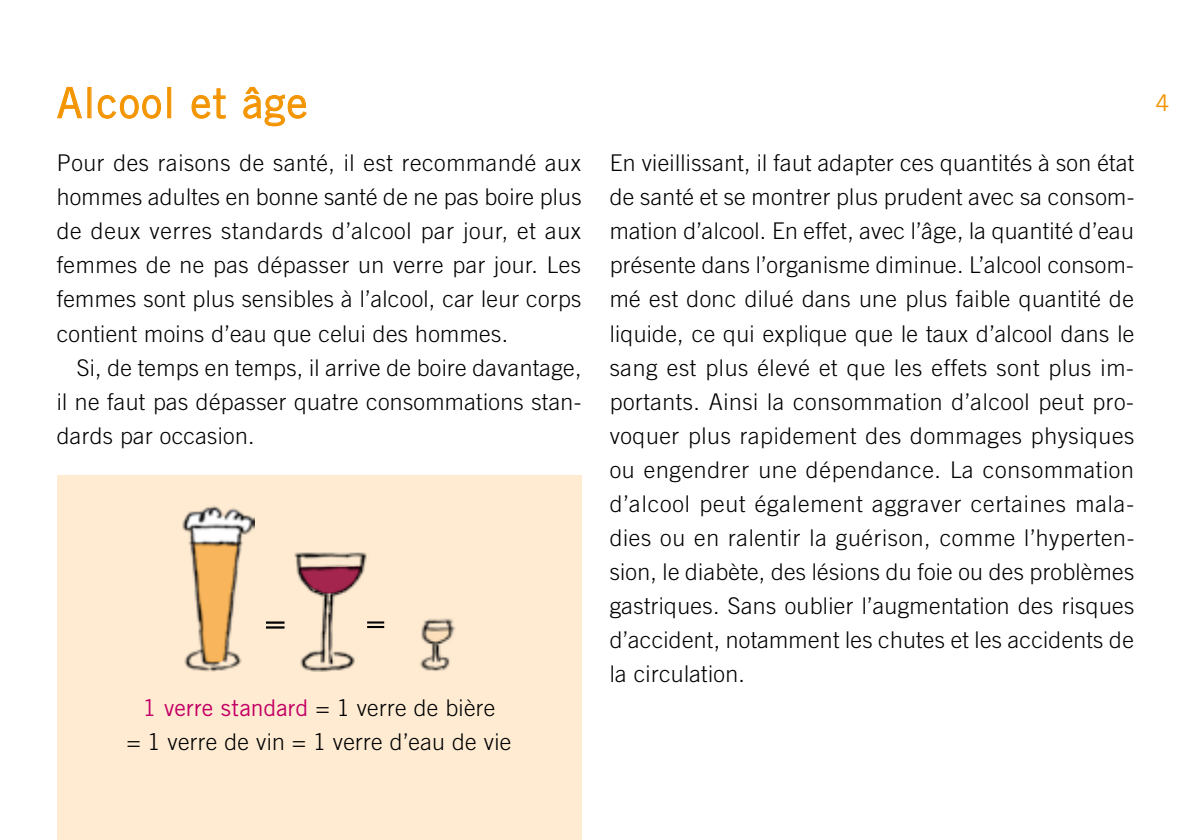
<style>
.page{position:relative;width:1191px;height:840px;background:#fff}
.page>*{position:absolute;margin:0;border:0;box-sizing:border-box;transform-origin:0 0}
.t1{font:42px "Trade Gothic";letter-spacing:.03em;color:#f39400}
.t2{font:300 23px/34px "Trade Gothic";letter-spacing:.015em;color:#000;text-align:justify}
.t3{font:23px "Trade Gothic";color:#f39400}
.s1{font-weight:400;color:#c30065}
</style>
<div class="page">
<div style="left:57px;top:475px;width:524px;height:364px;background:#feebd2"></div>
<svg style="left:57px;top:86px;width:25px;height:33px"></svg>
<svg style="left:97px;top:95px;width:65px;height:24px"></svg>
<div style="left:167px;top:87px;width:4px;height:31px;border:1px solid #f39400"></div>
<svg style="left:191px;top:88px;width:35px;height:31px"></svg>
<svg style="left:243px;top:86px;width:64px;height:41px"></svg>
<img style="left:182px;top:505px;width:73px;height:166px">
<img style="left:294px;top:552px;width:76px;height:119px">
<img style="left:420px;top:618px;width:36px;height:53px">
<svg style="left:266px;top:621px;width:18px;height:7px"></svg>
<svg style="left:367px;top:621px;width:17px;height:6px"></svg>
<h1 class="t1" style="left:57px;top:77px;width:252px">Alcool et âge</h1>
<p class="t2" style="left:57px;top:146px;width:526px">Pour des raisons de santé, il est recommandé aux hommes adultes en bonne santé de ne pas boire plus de deux verres standards d’alcool par jour, et aux femmes de ne pas dépasser un verre par jour. Les femmes sont plus sensibles à l’alcool, car leur corps contient moins d’eau que celui des hommes.</p>
<p class="t2" style="left:57px;top:350px;width:526px;text-indent:20px">Si, de temps en temps, il arrive de boire davantage, il ne faut pas dépasser quatre consommations stan&shy;dards par occasion.</p>
<p class="t2" style="left:127px;top:690px;width:386px;text-align:center"><span class="s1">1 verre standard</span> = 1 verre de bière<br>= 1 verre de vin = 1 verre d’eau de vie</p>
<p class="t2" style="left:609px;top:146px;width:526px">En vieillissant, il faut adapter ces quantités à son état de santé et se montrer plus prudent avec sa consom&shy;mation d’alcool. En effet, avec l’âge, la quantité d’eau présente dans l’organisme diminue. L’alcool consom&shy;mé est donc dilué dans une plus faible quantité de liquide, ce qui explique que le taux d’alcool dans le sang est plus élevé et que les effets sont plus im&shy;portants. Ainsi la consommation d’alcool peut pro&shy;voquer plus rapidement des dommages physiques ou engendrer une dépendance. La consommation d’alcool peut également aggraver certaines mala&shy;dies ou en ralentir la guérison, comme l’hyperten&shy;sion, le diabète, des lésions du foie ou des problèmes gastriques. Sans oublier l’augmentation des risques d’accident, notamment les chutes et les accidents de la circulation.</p>
<p class="t3" style="left:1155px;top:88px;width:16px">4</p>
</div>
